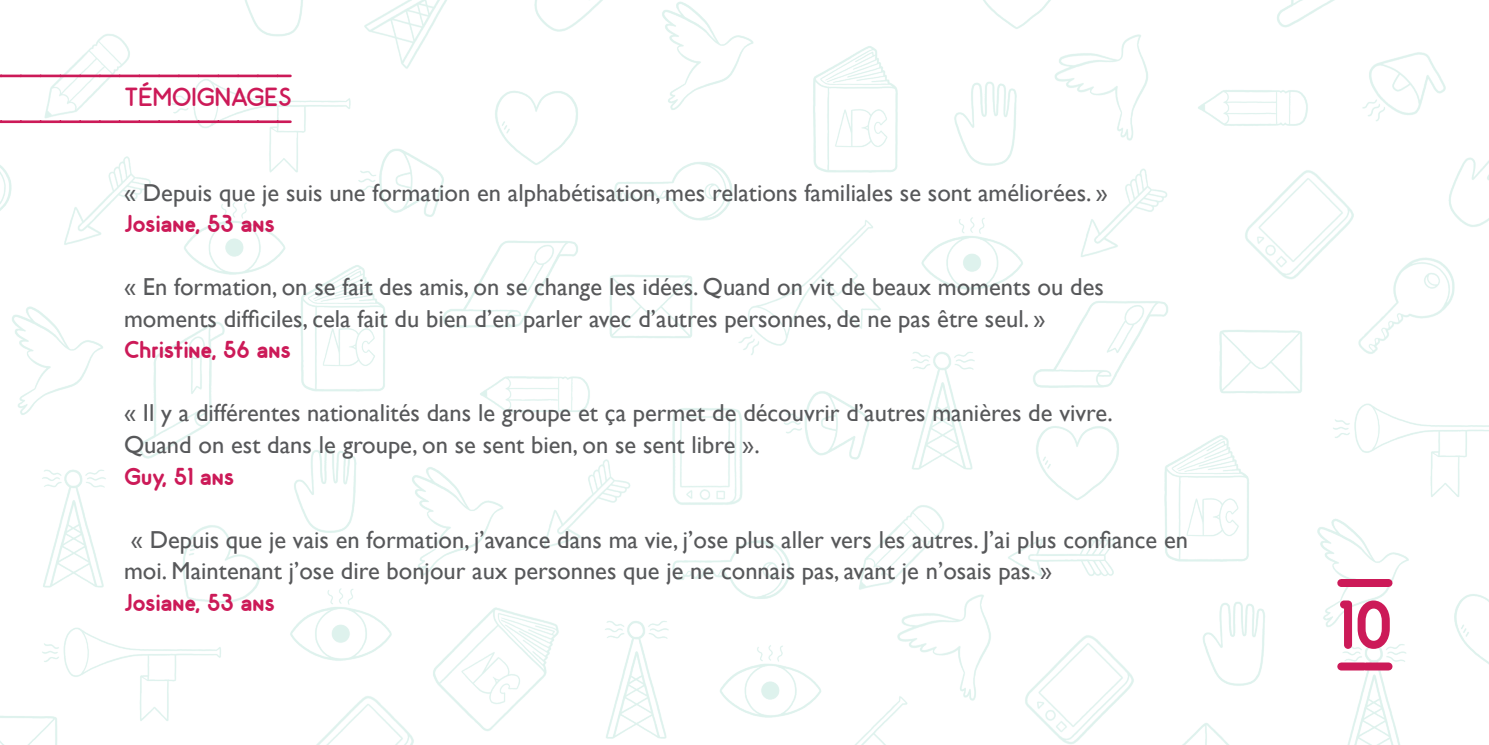
<style>
.page{position:relative;width:1489px;height:745px;background:#fff}
.page>*{position:absolute;margin:0;border:0;box-sizing:border-box;transform-origin:0 0}
.t1{font:700 69.12px "Odin";color:#cc1a58}
.t2{font:26.25px "Odin Rounded";color:#cc1a58}
.t3{font:24.5px/31.5px "Gill Sans";color:#57585a}
.t4{font:700 24.5px "Odin";color:#cc1a58}
</style>
<div class="page">
<img style="left:0;top:0;width:1488px;height:744px">
<svg style="left:0;top:75px;width:290px;height:2px"></svg>
<svg style="left:0;top:120px;width:290px;height:3px"></svg>
<svg style="left:1341px;top:578px;width:47px;height:8px"></svg>
<svg style="left:1341px;top:662px;width:47px;height:8px"></svg>
<p class="t2" style="left:124px;top:81px;width:169px">TÉMOIGNAGES</p>
<p class="t3" style="left:124px;top:177px;width:985px">« Depuis que je suis une formation en alphabétisation, mes relations familiales se sont améliorées. »</p>
<p class="t4" style="left:124px;top:209px;width:152px">Josiane, 53 ans</p>
<p class="t3" style="left:124px;top:271px;width:981px">« En formation, on se fait des amis, on se change les idées. Quand on vit de beaux moments ou des moments difficiles, cela fait du bien d’en parler avec d’autres personnes, de ne pas être seul. »</p>
<p class="t4" style="left:124px;top:335px;width:168px">Christine, 56 ans</p>
<p class="t3" style="left:124px;top:397px;width:990px">« Il y a différentes nationalités dans le groupe et ça permet de découvrir d’autres manières de vivre.<br>Quand on est dans le groupe, on se sent bien, on se sent libre ».</p>
<p class="t4" style="left:124px;top:461px;width:112px">Guy, 51 ans</p>
<p class="t3" style="left:124px;top:523px;width:1065px">« Depuis que je vais en formation, j’avance dans ma vie, j’ose plus aller vers les autres. J’ai plus confiance en moi. Maintenant j’ose dire bonjour aux personnes que je ne connais pas, avant je n’osais pas. »</p>
<p class="t4" style="left:124px;top:587px;width:152px">Josiane, 53 ans</p>
<h1 class="t1" style="left:1337px;top:584px;width:57px">10</h1>
</div>
